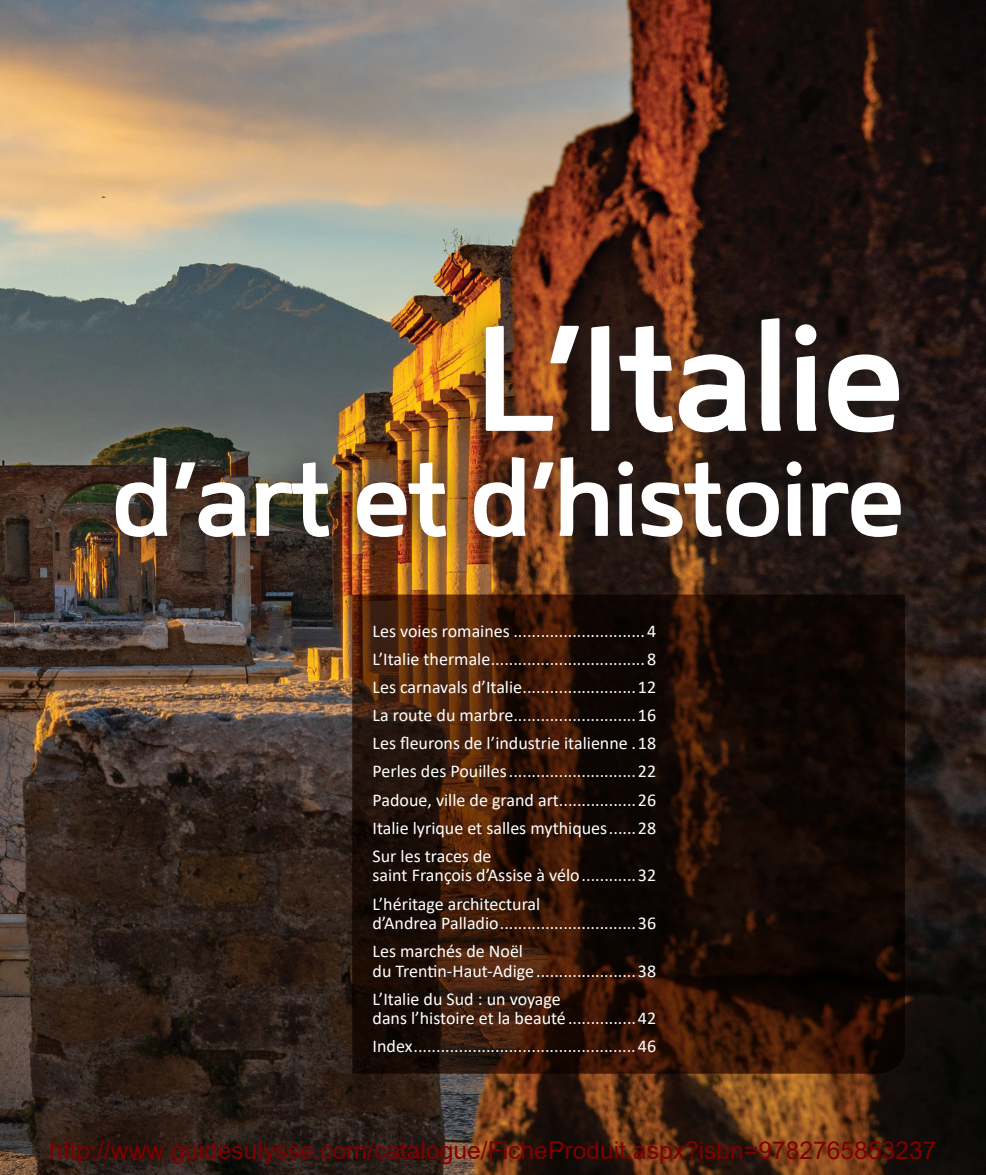
<style>
.page{position:relative;width:986px;height:1175px;background:#fff}
.page>*{position:absolute;margin:0;border:0;box-sizing:border-box;transform-origin:0 0}
.t1{font:600 150px "Mentone";letter-spacing:-.03em;color:#fff}
.t2{font:600 105px "Mentone";letter-spacing:-.03em;color:#fff}
.t3{font:24.6px "Arial";color:#800000}
.t4{font:18px/28.2px "Calibri";color:#fff}
</style>
<div class="page">
<img style="left:0;top:0;width:986px;height:1174px">
<svg style="left:352px;top:594px;width:552px;height:479px;background:#251006"></svg>
<div style="left:91px;top:294px;width:833px;height:267px;background:#231f20;opacity:.75"></div>
<h1 class="t1" style="left:472px;top:285px;width:434px">L’Italie</h1>
<h2 class="t2" style="left:111px;top:434px;width:795px">d’art et d’histoire</h2>
<p class="t4" style="left:372px;top:616px;width:285px;text-align:justify">Les voies romaines .............................4<br>L’Italie thermale..................................8<br>Les carnavals d’Italie.........................12<br>La route du marbre...........................16<br>Les fleurons de l’industrie italienne .18<br>Perles des Pouilles............................22<br>Padoue, ville de grand art.................26<br>Italie lyrique et salles mythiques......28<br>Sur les traces de</p>
<p class="t4" style="left:372px;top:860px;width:285px">saint François d’Assise à vélo............32<br>L’héritage architectural</p>
<p class="t4" style="left:372px;top:908px;width:285px">d’Andrea Palladio..............................36<br>Les marchés de Noël</p>
<p class="t4" style="left:372px;top:956px;width:285px">du Trentin-Haut-Adige......................38<br>L’Italie du Sud : un voyage</p>
<p class="t4" style="left:372px;top:1003px;width:285px">dans l’histoire et la beauté...............42<br>Index.................................................46</p>
<h3 class="t3" style="left:49px;top:1133px;width:888px">http://www.guidesulysse.com/catalogue/FicheProduit.aspx?isbn=9782765853237</h3>
</div>
